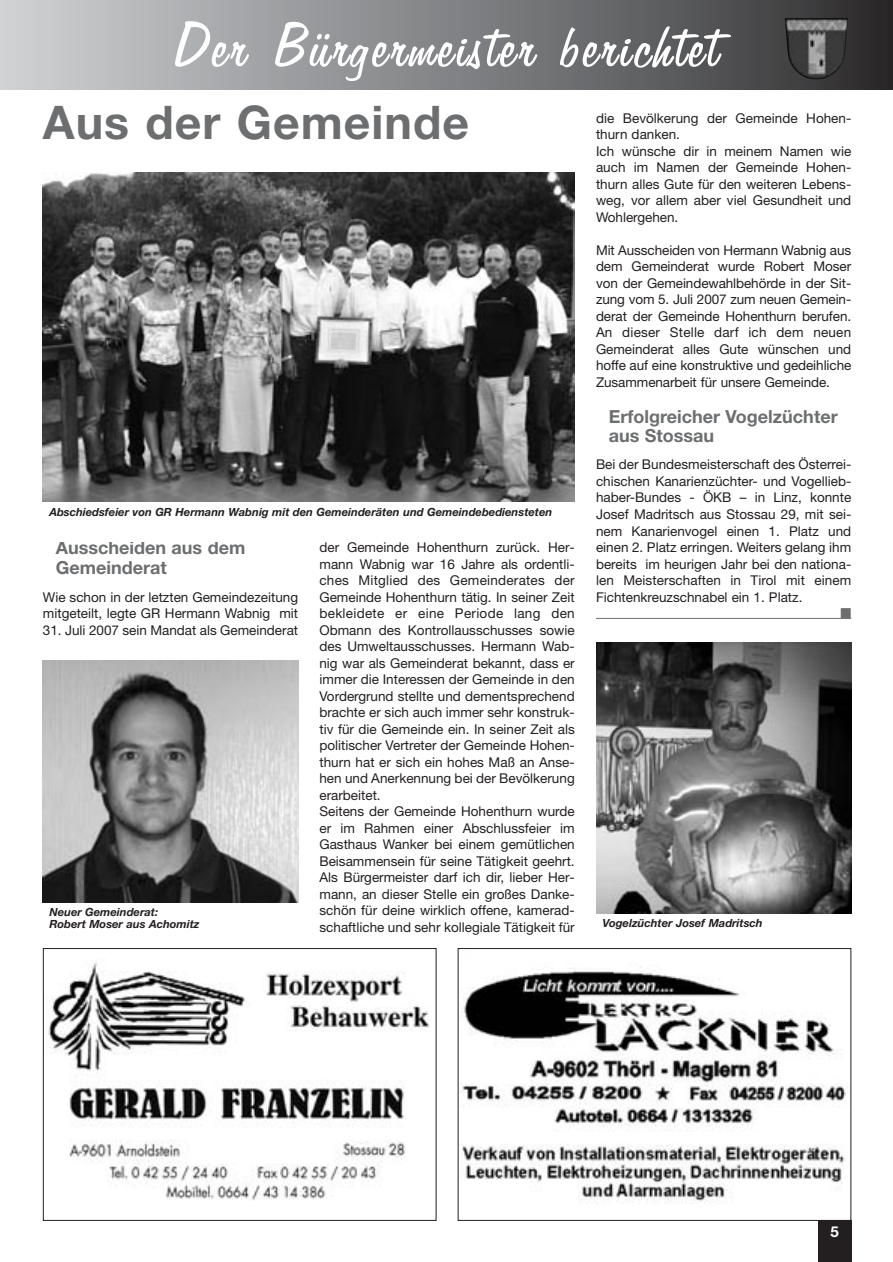
<style>
.page{position:relative;width:893px;height:1262px;background:#fff}
.page>*{position:absolute;margin:0;border:0;box-sizing:border-box;transform-origin:0 0}
.t1{font:72px "Freehand 575 BT Regular B";letter-spacing:.05em;color:#fff}
.t2{font:700 46.35px "Helvetica Neue";letter-spacing:.02em;color:#6c6e70}
.t3{font:700 18px/19.5px "Helvetica Neue";color:#6c6e70}
.t4{font:700 15px "Helvetica Neue";color:#fff}
.t5{font:14.25px "Zapf Dingbats";color:#6c6e70}
.t6{font:13.5px/16.5px "Helvetica Neue";color:#231f20}
.t7{font:italic 700 11.25px/12px "Helvetica Neue";color:#231f20}
</style>
<div class="page">
<hr style="left:596px;top:618px;width:255px;height:1px;background:#6c6e70">
<div style="left:1px;top:0;width:891px;height:89px;background:linear-gradient(to right,#d1d4d7,#303031)"></div>
<img style="left:784px;top:18px;width:63px;height:62px">
<div style="left:818px;top:1220px;width:33px;height:42px;background:#231f20"></div>
<img style="left:461px;top:966px;width:385px;height:238px">
<img style="left:46px;top:963px;width:384px;height:237px">
<div style="left:43px;top:948px;width:393px;height:272px;border:1px solid #231f20"></div>
<img style="left:43px;top:660px;width:255px;height:242px">
<img style="left:596px;top:642px;width:255px;height:271px">
<img style="left:43px;top:172px;width:531px;height:329px">
<h1 class="t1" style="left:174px;top:-1px;width:547px">Der Bürgermeister berichtet</h1>
<h2 class="t2" style="left:43px;top:106px;width:427px">Aus der Gemeinde</h2>
<p class="t6" style="left:596px;top:111px;width:257px">die Bevölkerung der Gemeinde Hohen&shy;thurn danken.<br>Ich wünsche dir in meinem Namen wie auch im Namen der Gemeinde Hohen&shy;thurn alles Gute für den weiteren Lebens&shy;weg, vor allem aber viel Gesundheit und<br>Wohlergehen.</p>
<p class="t6" style="left:596px;top:243px;width:257px;text-align:justify">Mit Ausscheiden von Hermann Wabnig aus dem Gemeinderat wurde Robert Moser von der Gemeindewahlbehörde in der Sit&shy;zung vom 5. Juli 2007 zum neuen Gemein&shy;derat der Gemeinde Hohenthurn berufen.<br>An dieser Stelle darf ich dem neuen Gemeinderat alles Gute wünschen und hoffe auf eine konstruktive und gedeihliche Zusammenarbeit für unsere Gemeinde.</p>
<h3 class="t3" style="left:608px;top:408px;width:230px">Erfolgreicher Vogelzüchter aus Stossau</h3>
<p class="t6" style="left:596px;top:458px;width:257px;text-align:justify">Bei der Bundesmeisterschaft des Österrei&shy;chischen Kanarienzüchter- und Vogellieb&shy;haber-Bundes - ÖKB – in Linz, konnte Josef Madritsch aus Stossau 29, mit sei&shy;nem Kanarienvogel einen 1. Platz und einen 2. Platz erringen. Weiters gelang ihm bereits im heurigen Jahr bei den nationa&shy;len Meisterschaften in Tirol mit einem Fichtenkreuzschnabel ein 1. Platz.</p>
<p class="t5" style="left:840px;top:606px;width:12px">■</p>
<p class="t7" style="left:49px;top:507px;width:504px">Abschiedsfeier von GR Hermann Wabnig mit den Gemeinderäten und Gemeindebediensteten</p>
<h3 class="t3" style="left:56px;top:540px;width:191px">Ausscheiden aus dem<br>Gemeinderat</h3>
<p class="t6" style="left:43px;top:590px;width:257px">Wie schon in der letzten Gemeindezeitung mitgeteilt, legte GR Hermann Wabnig mit</p>
<p class="t6" style="left:43px;top:623px;width:257px">31. Juli 2007 sein Mandat als Gemeinderat</p>
<p class="t6" style="left:319px;top:540px;width:257px">der Gemeinde Hohenthurn zurück. Her&shy;mann Wabnig war 16 Jahre als ordentli&shy;ches Mitglied des Gemeinderates der Gemeinde Hohenthurn tätig. In seiner Zeit bekleidete er eine Periode lang den Obmann des Kontrollausschusses sowie des Umweltausschusses. Hermann Wab&shy;nig war als Gemeinderat bekannt, dass er immer die Interessen der Gemeinde in den Vordergrund stellte und dementsprechend brachte er sich auch immer sehr konstruk&shy;tiv für die Gemeinde ein. In seiner Zeit als politischer Vertreter der Gemeinde Hohen&shy;thurn hat er sich ein hohes Maß an Anse&shy;hen und Anerkennung bei der Bevölkerung erarbeitet.<br>Seitens der Gemeinde Hohenthurn wurde er im Rahmen einer Abschlussfeier im Gasthaus Wanker bei einem gemütlichen Beisammensein für seine Tätigkeit geehrt.<br>Als Bürgermeister darf ich dir, lieber Her&shy;mann, an dieser Stelle ein großes Danke&shy;schön für deine wirklich offene, kamerad&shy;schaftliche und sehr kollegiale Tätigkeit für</p>
<p class="t7" style="left:49px;top:907px;width:152px">Neuer Gemeinderat:<br>Robert Moser aus Achomitz</p>
<p class="t7" style="left:602px;top:918px;width:162px">Vogelzüchter Josef Madritsch</p>
<p class="t4" style="left:830px;top:1225px;width:10px">5</p>
</div>
